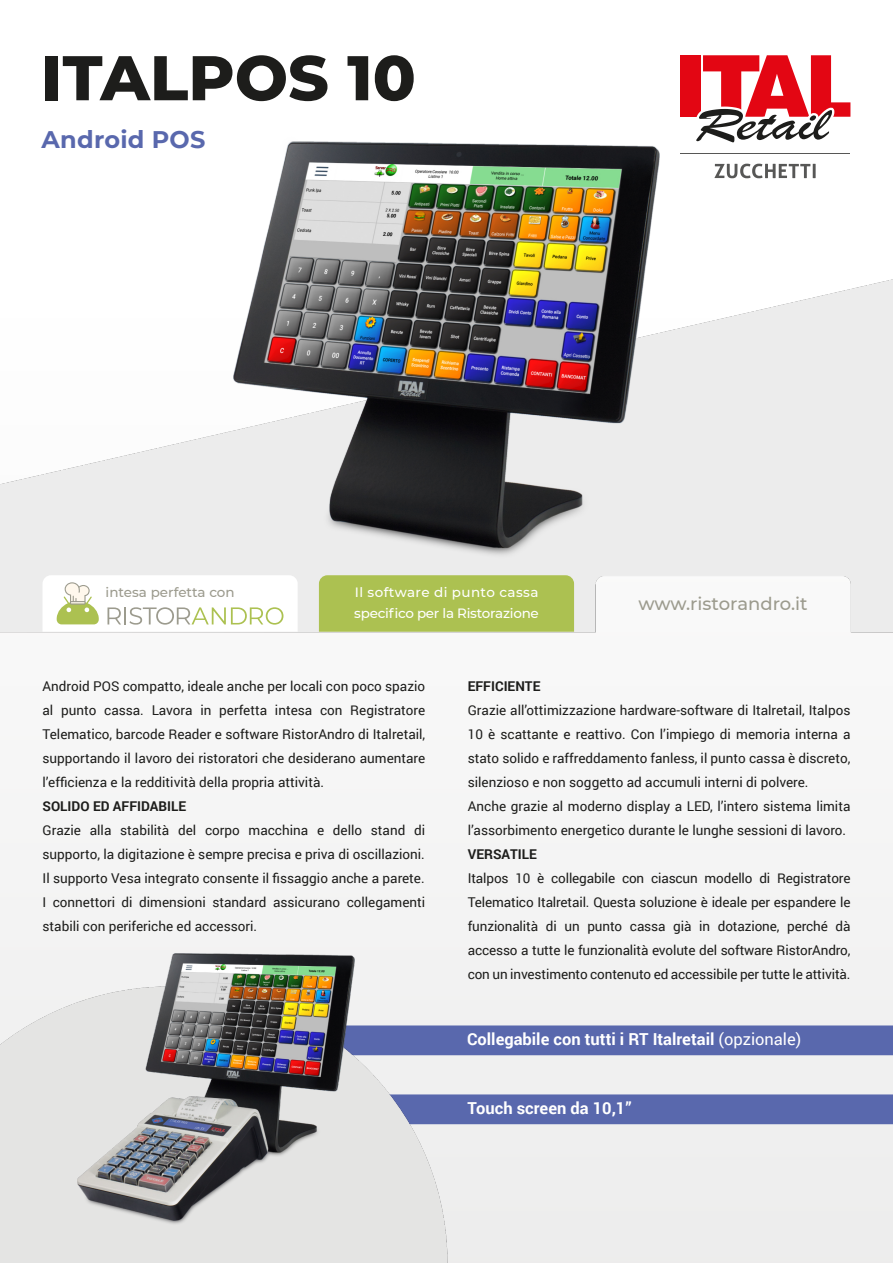
<style>
.page{position:relative;width:893px;height:1263px;background:#f6f6f6}
.page>*{position:absolute;margin:0;border:0;box-sizing:border-box;transform-origin:0 0}
.t1{font:800 63px "Montserrat";color:#1d1d1b}
.t2{font:700 24px "Montserrat";letter-spacing:.01em;color:#5968ad}
.t3{font:500 18px "Montserrat";color:#9c9b8e}
.t4{font:700 16.5px "Roboto";color:#fff}
.t5{font:13.5px/24px "Roboto";color:#1d1d1b;text-align:justify}
.t6{font:500 13.5px/21px "Montserrat";letter-spacing:-.02em;color:#fff}
.t7{font:700 13.5px "Roboto";color:#1d1d1b}
.t8{font:500 13.5px "Montserrat";color:#9c9b8e}
.s1{font-weight:400}
</style>
<div class="page">
<div style="left:447px;top:1025px;width:446px;height:30px;background:#5968ad"></div>
<div style="left:447px;top:1094px;width:446px;height:30px;background:#5968ad"></div>
<img style="left:0;top:1002px;width:447px;height:261px">
<svg style="left:714px;top:164px;width:102px;height:14px"></svg>
<hr style="left:680px;top:153px;width:170px;height:1px;background:#575756">
<svg style="left:680px;top:55px;width:170px;height:88px"></svg>
<div style="left:319px;top:575px;width:255px;height:57px;background:#acc151"></div>
<svg style="left:56px;top:582px;width:228px;height:43px"></svg>
<img style="left:234px;top:141px;width:425px;height:417px">
<img style="left:78px;top:953px;width:276px;height:272px">
<h1 class="t1" style="left:41px;top:39px;width:376px">ITALPOS 10</h1>
<h2 class="t2" style="left:42px;top:124px;width:165px">Android POS</h2>
<p class="t8" style="left:106px;top:584px;width:131px">intesa perfetta con</p>
<p class="t6" style="left:354px;top:581px;width:186px">Il software di punto cassa specifico per la Ristorazione</p>
<h3 class="t3" style="left:638px;top:593px;width:171px">www.ristorandro.it</h3>
<p class="t5" style="left:43px;top:673px;width:384px">Android POS compatto, ideale anche per locali con poco spazio al punto cassa. Lavora in perfetta intesa con Registratore Telematico, barcode Reader e software RistorAndro di Italretail, supportando il lavoro dei ristoratori che desiderano aumentare l’efficienza e la redditività della propria attività.</p>
<p class="t7" style="left:43px;top:796px;width:145px">SOLIDO ED AFFIDABILE</p>
<p class="t5" style="left:43px;top:817px;width:384px">Grazie alla stabilità del corpo macchina e dello stand di supporto, la digitazione è sempre precisa e priva di oscillazioni.<br>Il supporto Vesa integrato consente il fissaggio anche a parete.<br>I connettori di dimensioni standard assicurano collegamenti stabili con periferiche ed accessori.</p>
<p class="t7" style="left:468px;top:676px;width:74px">EFFICIENTE</p>
<p class="t5" style="left:468px;top:697px;width:384px;text-align:left">Grazie all’ottimizzazione hardware-software di Italretail, Italpos 10 è scattante e reattivo. Con l’impiego di memoria interna a stato solido e raffreddamento fanless, il punto cassa è discreto, silenzioso e non soggetto ad accumuli interni di polvere.<br>Anche grazie al moderno display a LED, l’intero sistema limita l’assorbimento energetico durante le lunghe sessioni di lavoro.</p>
<p class="t7" style="left:468px;top:844px;width:71px">VERSATILE</p>
<p class="t5" style="left:468px;top:865px;width:384px">Italpos 10 è collegabile con ciascun modello di Registratore Telematico Italretail. Questa soluzione è ideale per espandere le funzionalità di un punto cassa già in dotazione, perché dà accesso a tutte le funzionalità evolute del software RistorAndro, con un investimento contenuto ed accessibile per tutte le attività.</p>
<p class="t4" style="left:467px;top:1027px;width:336px">Collegabile con tutti i RT Italretail <span class="s1">(opzionale)</span></p>
<p class="t4" style="left:467px;top:1096px;width:165px">Touch screen da 10,1”</p>
</div>
